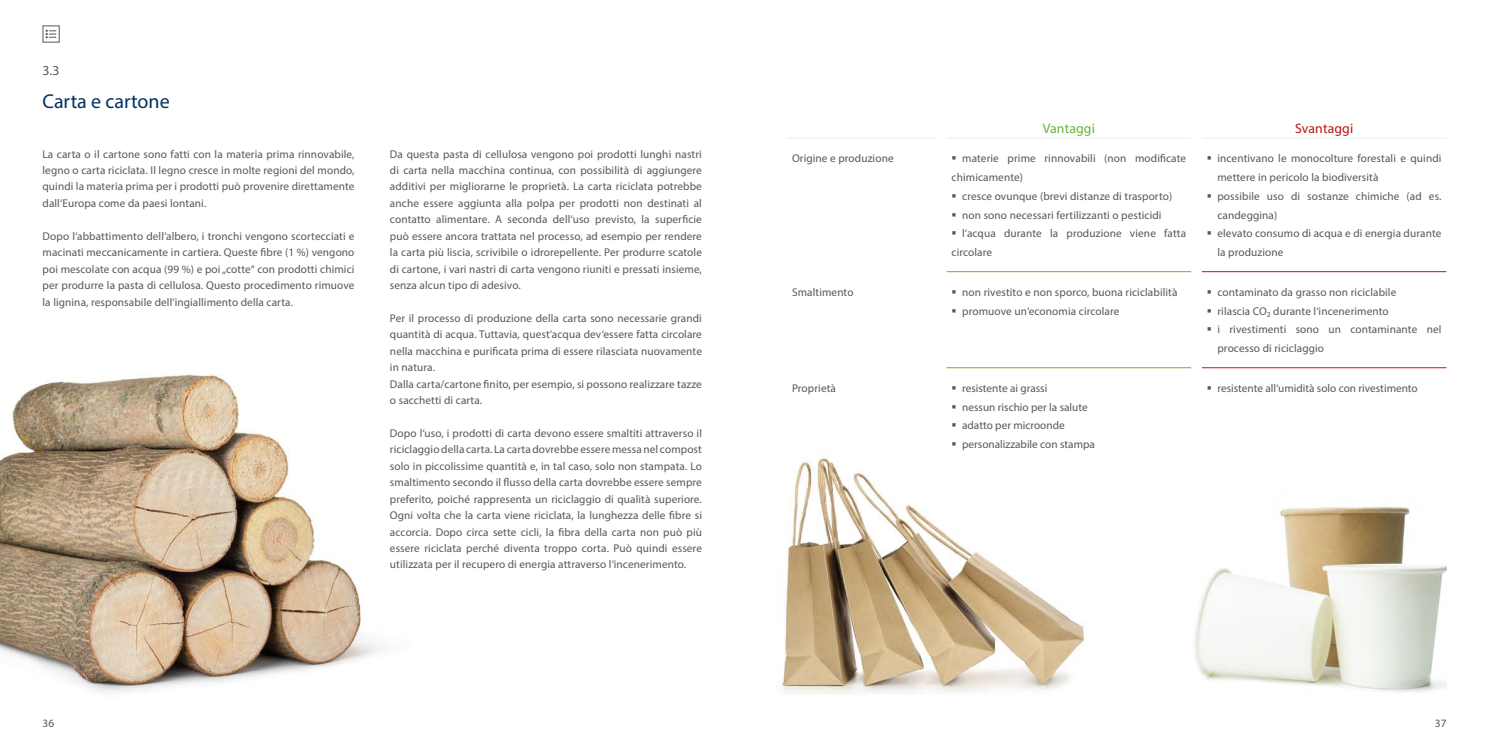
<style>
.page{position:relative;width:1489px;height:745px;background:#fff}
.page>*{position:absolute;margin:0;border:0;box-sizing:border-box;transform-origin:0 0}
.t1{font:20px "Myriad Pro";color:#003261}
.t2{font:13.75px "Myriad Pro";letter-spacing:.01em;color:#b81412}
.t3{font:13.75px "Myriad Pro";letter-spacing:.01em;color:#6cb137}
.t4{font:13.75px "Myriad Pro";color:#575756}
.t5{font:11.25px/16.4px "Myriad Pro";letter-spacing:.01em;color:#575756}
</style>
<div class="page">
<svg style="left:46px;top:30px;width:10px;height:8px"></svg>
<div style="left:43px;top:25px;width:17px;height:18px;border:1px solid #575756"></div>
<img style="left:0;top:374px;width:383px;height:318px">
<img style="left:779px;top:457px;width:306px;height:237px">
<img style="left:1194px;top:507px;width:252px;height:185px">
<hr style="left:946px;top:137px;width:245px;height:1px;background:#ededed">
<hr style="left:1201px;top:137px;width:245px;height:1px;background:#ededed">
<hr style="left:946px;top:367px;width:245px;height:1px;background:#6cb137">
<hr style="left:946px;top:271px;width:245px;height:1px;background:#6cb137">
<hr style="left:787px;top:137px;width:148px;height:1px;background:#ededed">
<hr style="left:1201px;top:271px;width:245px;height:1px;background:#b81412">
<hr style="left:1201px;top:367px;width:245px;height:1px;background:#b81412">
<p class="t4" style="left:43px;top:62px;width:18px">3.3</p>
<h1 class="t1" style="left:43px;top:89px;width:129px">Carta e cartone</h1>
<p class="t5" style="left:43px;top:145px;width:313px;text-align:justify">La carta o il cartone sono fatti con la materia prima rinnovabile, legno o carta riciclata. Il legno cresce in molte regioni del mondo, quindi la materia prima per i prodotti può provenire direttamente dall‘Europa come da paesi lontani.</p>
<p class="t5" style="left:43px;top:227px;width:313px;text-align:justify">Dopo l‘abbattimento dell‘albero, i tronchi vengono scortecciati e macinati meccanicamente in cartiera. Queste fibre (1 %) vengono poi mescolate con acqua (99 %) e poi „cotte“ con prodotti chimici per produrre la pasta di cellulosa. Questo procedimento rimuove la lignina, responsabile dell‘ingiallimento della carta.</p>
<p class="t5" style="left:390px;top:145px;width:313px;text-align:justify">Da questa pasta di cellulosa vengono poi prodotti lunghi nastri di carta nella macchina continua, con possibilità di aggiungere additivi per migliorarne le proprietà. La carta riciclata potrebbe anche essere aggiunta alla polpa per prodotti non destinati al contatto alimentare. A seconda dell‘uso previsto, la superficie può essere ancora trattata nel processo, ad esempio per rendere la carta più liscia, scrivibile o idrorepellente. Per produrre scatole di cartone, i vari nastri di carta vengono riuniti e pressati insieme, senza alcun tipo di adesivo.</p>
<p class="t5" style="left:390px;top:309px;width:313px">Per il processo di produzione della carta sono necessarie grandi quantità di acqua. Tuttavia, quest‘acqua dev‘essere fatta circolare nella macchina e purificata prima di essere rilasciata nuovamente in natura.<br>Dalla carta/cartone finito, per esempio, si possono realizzare tazze o sacchetti di carta.</p>
<p class="t5" style="left:390px;top:424px;width:313px;text-align:justify">Dopo l‘uso, i prodotti di carta devono essere smaltiti attraverso il riciclaggio della carta. La carta dovrebbe essere messa nel compost solo in piccolissime quantità e, in tal caso, solo non stampata. Lo smaltimento secondo il flusso della carta dovrebbe essere sempre preferito, poiché rappresenta un riciclaggio di qualità superiore.<br>Ogni volta che la carta viene riciclata, la lunghezza delle fibre si accorcia. Dopo circa sette cicli, la fibra della carta non può più essere riciclata perché diventa troppo corta. Può quindi essere utilizzata per il recupero di energia attraverso l‘incenerimento.</p>
<p class="t3" style="left:1042px;top:120px;width:54px">Vantaggi</p>
<p class="t2" style="left:1294px;top:120px;width:60px">Svantaggi</p>
<p class="t5" style="left:792px;top:150px;width:103px">Origine e produzione</p>
<p class="t5" style="left:951px;top:149px;width:236px;line-height:18.8px;text-indent:11px">materie prime rinnovabili (non modificate chimicamente)</p>
<p class="t5" style="left:962px;top:187px;width:211px">cresce ovunque (brevi distanze di trasporto)</p>
<p class="t5" style="left:962px;top:206px;width:201px">non sono necessari fertilizzanti o pesticidi</p>
<p class="t5" style="left:962px;top:225px;width:225px">l‘acqua durante la produzione viene fatta</p>
<p class="t5" style="left:951px;top:244px;width:42px">circolare</p>
<p class="t5" style="left:1217px;top:149px;width:225px;line-height:18.8px">incentivano le monocolture forestali e quindi mettere in pericolo la biodiversità<br>possibile uso di sostanze chimiche (ad es. candeggina)<br>elevato consumo di acqua e di energia durante la produzione</p>
<p class="t5" style="left:792px;top:283px;width:63px">Smaltimento</p>
<p class="t5" style="left:962px;top:282px;width:217px;line-height:18.8px">non rivestito e non sporco, buona riciclabilità promuove un‘economia circolare</p>
<p class="t5" style="left:1217px;top:282px;width:225px;line-height:18.8px">contaminato da grasso non riciclabile<br>rilascia CO₂ durante l‘incenerimento<br>i rivestimenti sono un contaminante nel processo di riciclaggio</p>
<p class="t5" style="left:792px;top:379px;width:45px">Proprietà</p>
<p class="t5" style="left:962px;top:378px;width:134px;line-height:18.8px">resistente ai grassi<br>nessun rischio per la salute adatto per microonde personalizzabile con stampa</p>
<p class="t5" style="left:1217px;top:379px;width:202px">resistente all‘umidità solo con rivestimento</p>
<p class="t5" style="left:43px;top:714px;width:13px">36</p>
<p class="t5" style="left:1434px;top:714px;width:13px">37</p>
</div>
